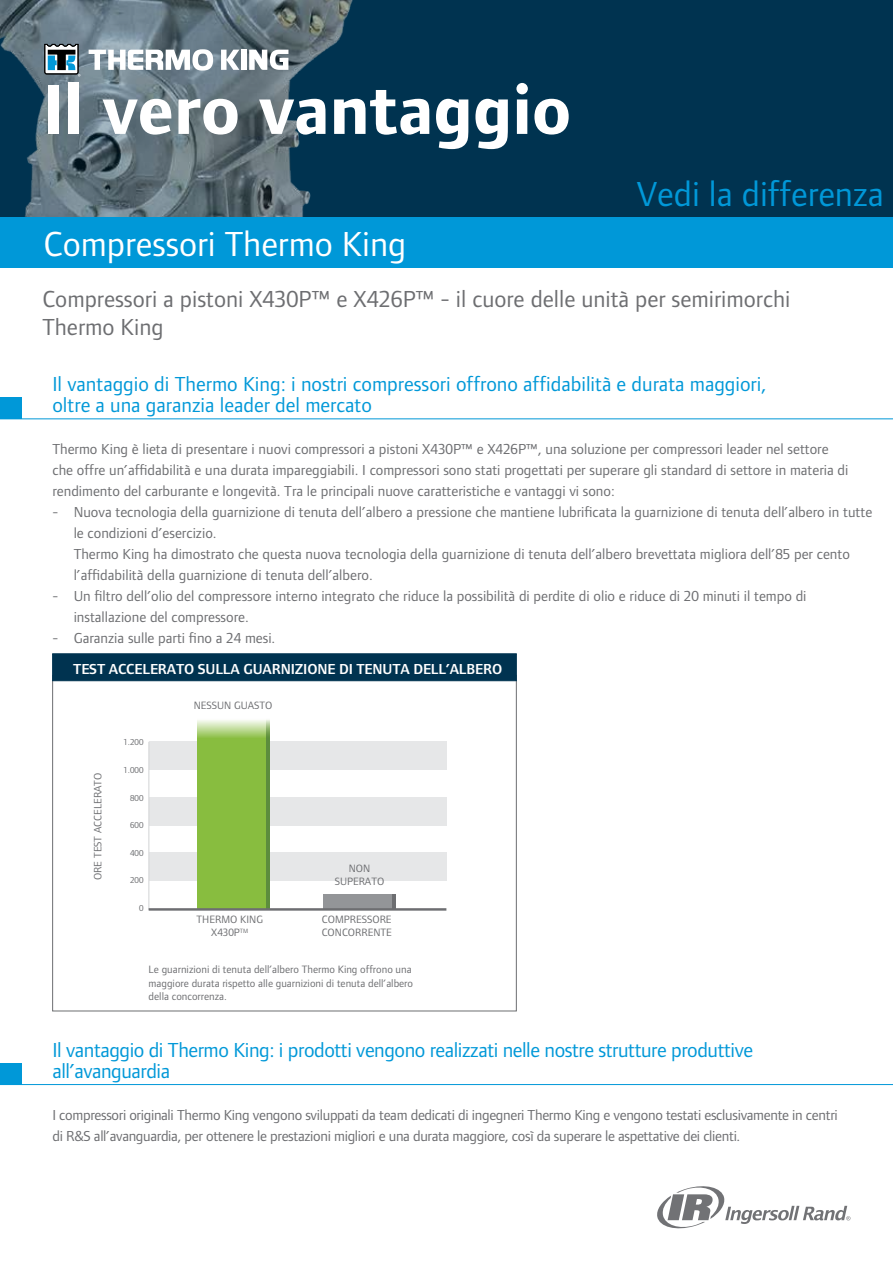
<style>
.page{position:relative;width:893px;height:1263px;background:#fff}
.page>*{position:absolute;margin:0;border:0;box-sizing:border-box;transform-origin:0 0}
.t1{font:700 72px "Foundry Form Sans Blonde";color:#fff}
.t2{font:36px "Foundry Form Sans Blonde";color:#fff}
.t3{font:36px "Foundry Form Sans Blonde";color:#0098d8}
.t4{font:24px/28.5px "Foundry Form Sans Blonde";color:#6d6e71}
.t5{font:21px/21px "Foundry Form Sans Blonde";color:#0098d8}
.t6{font:21px/21px "Foundry Form Sans Blonde";letter-spacing:-.02em;color:#0098d8}
.t7{font:15px/21px "Foundry Form Sans Blonde";color:#6d6e71}
.t8{font:15px/21px "Foundry Form Sans Blonde";letter-spacing:-.02em;color:#6d6e71}
.t9{font:600 15px "Foundry Form Sans Blonde";letter-spacing:-.01em;color:#fff}
.t10{font:11.1px/13.2px "Foundry Form Sans Blonde";color:#6d6e71}
.t11{font:8.85px "Foundry Form Sans Blonde";color:#6d6e71}
</style>
<div class="page">
<div style="left:0;top:197px;width:893px;height:71px;background:#0098d8"></div>
<hr style="left:0;top:419px;width:893px;height:1px;background:#0098d8">
<div style="left:0;top:397px;width:22px;height:22px;background:#0098d8"></div>
<div style="left:52px;top:654px;width:464px;height:27px;background:#003350;border:1px solid #003350"></div>
<div style="left:149px;top:852px;width:297px;height:28px;background:#e6e7e8"></div>
<div style="left:149px;top:798px;width:297px;height:28px;background:#e6e7e8"></div>
<div style="left:149px;top:742px;width:297px;height:28px;background:#e6e7e8"></div>
<hr style="left:149px;top:742px;width:1px;height:168px;background:#d1d3d4">
<div style="left:197px;top:719px;width:72px;height:191px;background:#88bd3f"></div>
<hr style="left:266px;top:718px;width:3px;height:192px;background:#5c8d3d">
<div style="left:323px;top:895px;width:73px;height:15px;background:#939598"></div>
<hr style="left:392px;top:895px;width:4px;height:15px;background:#6d6e71">
<hr style="left:149px;top:908px;width:297px;height:3px;background:#6d6e71">
<hr style="left:0;top:1084px;width:893px;height:1px;background:#0098d8">
<div style="left:0;top:1063px;width:22px;height:22px;background:#0098d8"></div>
<div style="left:0;top:0;width:893px;height:217px;background:#003350"></div>
<img style="left:0;top:0;width:353px;height:217px">
<svg style="left:657px;top:1186px;width:193px;height:43px"></svg>
<svg style="left:89px;top:49px;width:124px;height:22px;background:#c1c9ce"></svg>
<svg style="left:221px;top:50px;width:18px;height:20px"></svg>
<div style="left:241px;top:50px;width:6px;height:20px;background:#fff"></div>
<svg style="left:249px;top:50px;width:39px;height:20px"></svg>
<svg style="left:44px;top:44px;width:36px;height:33px"></svg>
<h1 class="t1" style="left:43px;top:70px;width:530px">Il vero vantaggio</h1>
<h2 class="t2" style="left:44px;top:223px;width:364px">Compressori Thermo King</h2>
<h2 class="t3" style="left:637px;top:174px;width:249px">Vedi la differenza</h2>
<h3 class="t4" style="left:43px;top:284px;width:749px">Compressori a pistoni X430P™ e X426P™ - il cuore delle unità per semirimorchi<br>Thermo King</h3>
<h3 class="t5" style="left:52px;top:373px;width:716px">Il vantaggio di Thermo King: i nostri compressori offrono affidabilità e durata maggiori, oltre a una garanzia leader del mercato</h3>
<p class="t7" style="left:52px;top:438px;width:797px">Thermo King è lieta di presentare i nuovi compressori a pistoni X430P™ e X426P™, una soluzione per compressori leader nel settore che offre un’affidabilità e una durata impareggiabili. I compressori sono stati progettati per superare gli standard di settore in materia di rendimento del carburante e longevità. Tra le principali nuove caratteristiche e vantaggi vi sono:</p>
<p class="t7" style="left:74px;top:501px;width:800px;text-indent:-21px">- Nuova tecnologia della guarnizione di tenuta dell’albero a pressione che mantiene lubrificata la guarnizione di tenuta dell’albero in tutte le condizioni d’esercizio.<br>Thermo King ha dimostrato che questa nuova tecnologia della guarnizione di tenuta dell’albero brevettata migliora dell’85 per cento l’affidabilità della guarnizione di tenuta dell’albero.</p>
<p class="t7" style="left:74px;top:585px;width:734px;text-indent:-21px">- Un filtro dell’olio del compressore interno integrato che riduce la possibilità di perdite di olio e riduce di 20 minuti il tempo di installazione del compressore.</p>
<p class="t7" style="left:52px;top:627px;width:224px">- Garanzia sulle parti fino a 24 mesi.</p>
<p class="t9" style="left:73px;top:660px;width:430px">TEST ACCELERATO SULLA GUARNIZIONE DI TENUTA DELL’ALBERO</p>
<p class="t10" style="left:91px;top:880px;width:109px;rotate:-90deg">ORE TEST ACCELERATO</p>
<p class="t11" style="left:124px;top:737px;width:22px">1.200</p>
<p class="t11" style="left:124px;top:765px;width:22px">1.000</p>
<p class="t11" style="left:130px;top:793px;width:15px">800</p>
<p class="t11" style="left:130px;top:820px;width:15px">600</p>
<p class="t11" style="left:130px;top:848px;width:15px">400</p>
<p class="t11" style="left:130px;top:875px;width:15px">200</p>
<p class="t11" style="left:139px;top:903px;width:6px">0</p>
<p class="t10" style="left:194px;top:699px;width:80px">NESSUN GUASTO</p>
<p class="t10" style="left:197px;top:913px;width:68px;text-align:center">THERMO KING<br>X430P<sup>TM</sup></p>
<p class="t10" style="left:335px;top:862px;width:51px;text-align:center">NON<br>SUPERATO</p>
<p class="t10" style="left:322px;top:913px;width:72px">COMPRESSORE<br>CONCORRENTE</p>
<p class="t10" style="left:149px;top:963px;width:266px">Le guarnizioni di tenuta dell’albero Thermo King offrono una maggiore durata rispetto alle guarnizioni di tenuta dell’albero della concorrenza.</p>
<h3 class="t6" style="left:52px;top:1039px;width:702px">Il vantaggio di Thermo King: i prodotti vengono realizzati nelle nostre strutture produttive all’avanguardia</h3>
<p class="t8" style="left:52px;top:1104px;width:787px">I compressori originali Thermo King vengono sviluppati da team dedicati di ingegneri Thermo King e vengono testati esclusivamente in centri di R&amp;S all’avanguardia, per ottenere le prestazioni migliori e una durata maggiore, così da superare le aspettative dei clienti.</p>
</div>
